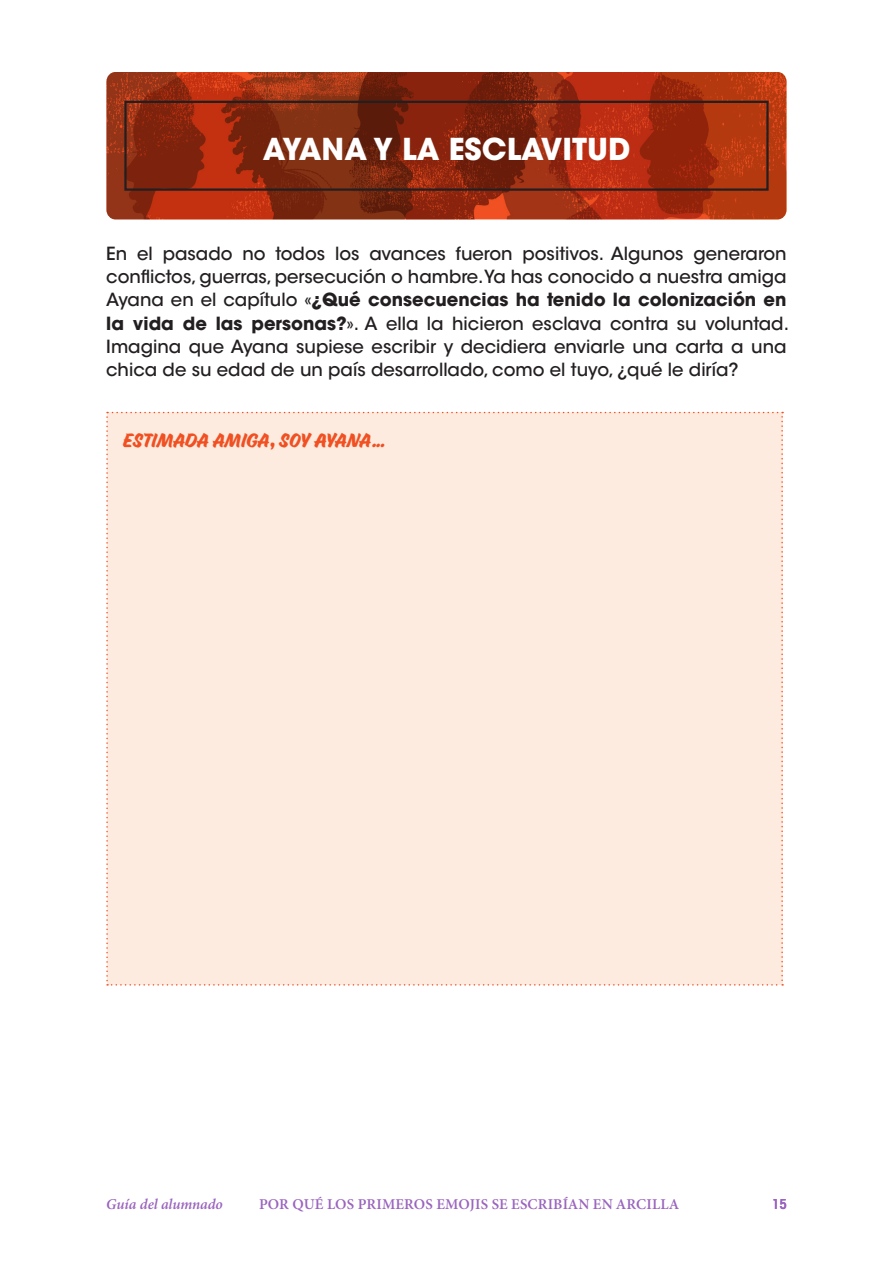
<style>
.page{position:relative;width:893px;height:1263px;background:#fff}
.page>*{position:absolute;margin:0;border:0;box-sizing:border-box;transform-origin:0 0}
.Texto_1{font:700 30px "ITC Avant Garde Std";color:#fff}
.TEXTO_OK_1{font:500 18px/23.2px "ITC Avant Garde Std";color:#231f20}
.TEXTO_OK_1-2{font:18px "Eds Market Regular Slant";color:#f05022}
.t1{font:600 15px "Minion Pro";letter-spacing:.01em;color:#9a64be}
.t2{font:italic 600 15px "Minion Pro";letter-spacing:-.01em;color:#9a64be}
.t3{font:600 condensed 13.5px "ITC Avant Garde Std";color:#9a64be}
.s1{font-weight:700}
</style>
<div class="page">
<img style="left:106px;top:72px;width:681px;height:147px">
<div style="left:124px;top:101px;width:645px;height:90px;border:2px solid #231f20"></div>
<div style="left:106px;top:412px;width:677px;height:574px;background:#fdebdf"></div>
<p class="Texto_1" style="left:263px;top:129px;width:369px">AYANA Y LA ESCLAVITUD</p>
<p class="TEXTO_OK_1" style="left:106px;top:242px;width:684px">En el pasado no todos los avances fueron positivos. Algunos generaron conflictos, guerras, persecución o hambre.Ya has conocido a nuestra amiga Ayana en el capítulo «<span class="s1">¿Qué consecuencias ha tenido la colonización en la vida de las personas?</span>». A ella la hicieron esclava contra su voluntad.<br>Imagina que Ayana supiese escribir y decidiera enviarle una carta a una chica de su edad de un país desarrollado, como el tuyo, ¿qué le diría?</p>
<p class="TEXTO_OK_1-2" style="left:124px;top:430px;width:262px">ESTIMADA AMIGA, SOY AYANA...</p>
<p class="t2" style="left:106px;top:1195px;width:118px">Guía del alumnado</p>
<p class="t1" style="left:259px;top:1195px;width:422px">POR QUÉ LOS PRIMEROS EMOJIS SE ESCRIBÍAN EN ARCILLA</p>
<p class="t3" style="left:772px;top:1196px;width:16px">15</p>
</div>
